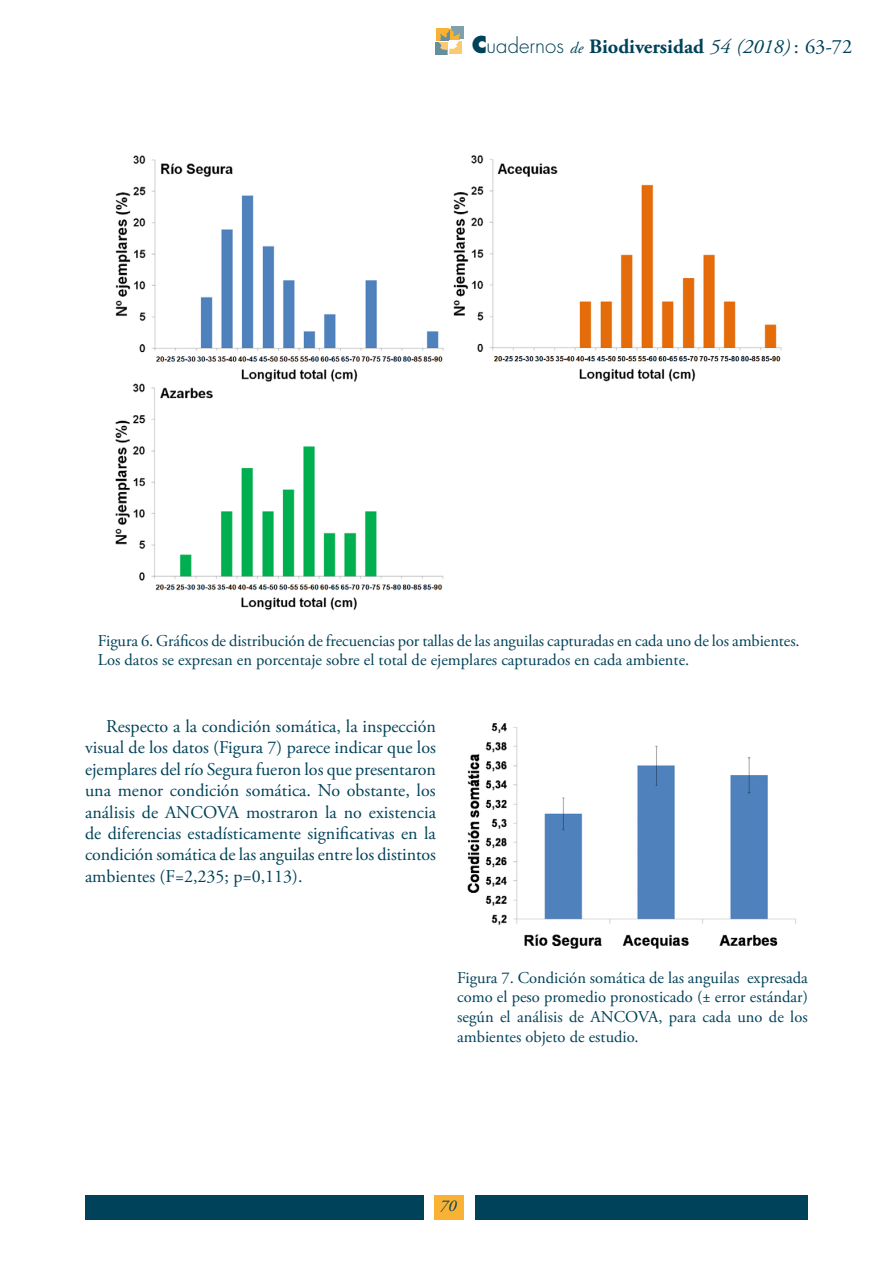
<style>
.page{position:relative;width:893px;height:1263px;background:#fff}
.page>*{position:absolute;margin:0;border:0;box-sizing:border-box;transform-origin:0 0}
.t1{font:700 20.4px "Adobe Garamond Pro";color:#004259}
.t2{font:18px/21.5px "Adobe Garamond Pro";color:#004259;text-align:justify}
.t3{font:16.5px/19.8px "Adobe Garamond Pro";color:#004259;text-align:justify}
.t4{font:italic 16.5px "Adobe Garamond Pro";color:#004259}
.s1{font-family:"Futura";font-weight:800;font-size:22.65px}
.s2{font-family:"Futura";font-weight:300}
.s3{font-weight:400;font-style:italic;font-size:15.9px}
.s4{font-weight:400;font-style:italic}
.s5{font-weight:400}
</style>
<div class="page">
<div style="left:437px;top:28px;width:12px;height:13px;background:#f9b233"></div>
<div style="left:451px;top:27px;width:12px;height:12px;background:#80a0ac"></div>
<div style="left:435px;top:42px;width:13px;height:13px;background:#668e9b"></div>
<div style="left:449px;top:41px;width:13px;height:12px;background:#fbc970"></div>
<svg style="left:438px;top:27px;width:22px;height:28px"></svg>
<div style="left:85px;top:1195px;width:338px;height:25px;background:#004259"></div>
<div style="left:475px;top:1195px;width:332px;height:25px;background:#004259"></div>
<div style="left:434px;top:1195px;width:30px;height:25px;background:#f9b233"></div>
<img style="left:115px;top:155px;width:667px;height:455px">
<img style="left:467px;top:723px;width:329px;height:226px">
<p class="t1" style="left:472px;top:34px;width:382px"><span class="s1">C</span><span class="s2">uadernos</span> <span class="s3">de</span> Biodiversidad <span class="s4">54 (2018)</span> <span class="s5">: 63-72</span></p>
<p class="t3" style="left:98px;top:631px;width:703px">Figura 6. Gráficos de distribución de frecuencias por tallas de las anguilas capturadas en cada uno de los ambientes.<br>Los datos se expresan en porcentaje sobre el total de ejemplares capturados en cada ambiente.</p>
<p class="t2" style="left:85px;top:716px;width:353px;text-indent:21px">Respecto a la condición somática, la inspección visual de los datos (Figura 7) parece indicar que los ejemplares del río Segura fueron los que presentaron una menor condición somática. No obstante, los análisis de ANCOVA mostraron la no existencia de diferencias estadísticamente significativas en la condición somática de las anguilas entre los distintos ambientes (F=2,235; p=0,113).</p>
<p class="t3" style="left:457px;top:968px;width:352px">Figura 7. Condición somática de las anguilas expresada como el peso promedio pronosticado (± error estándar) según el análisis de ANCOVA, para cada uno de los ambientes objeto de estudio.</p>
<p class="t4" style="left:440px;top:1195px;width:18px">70</p>
</div>
